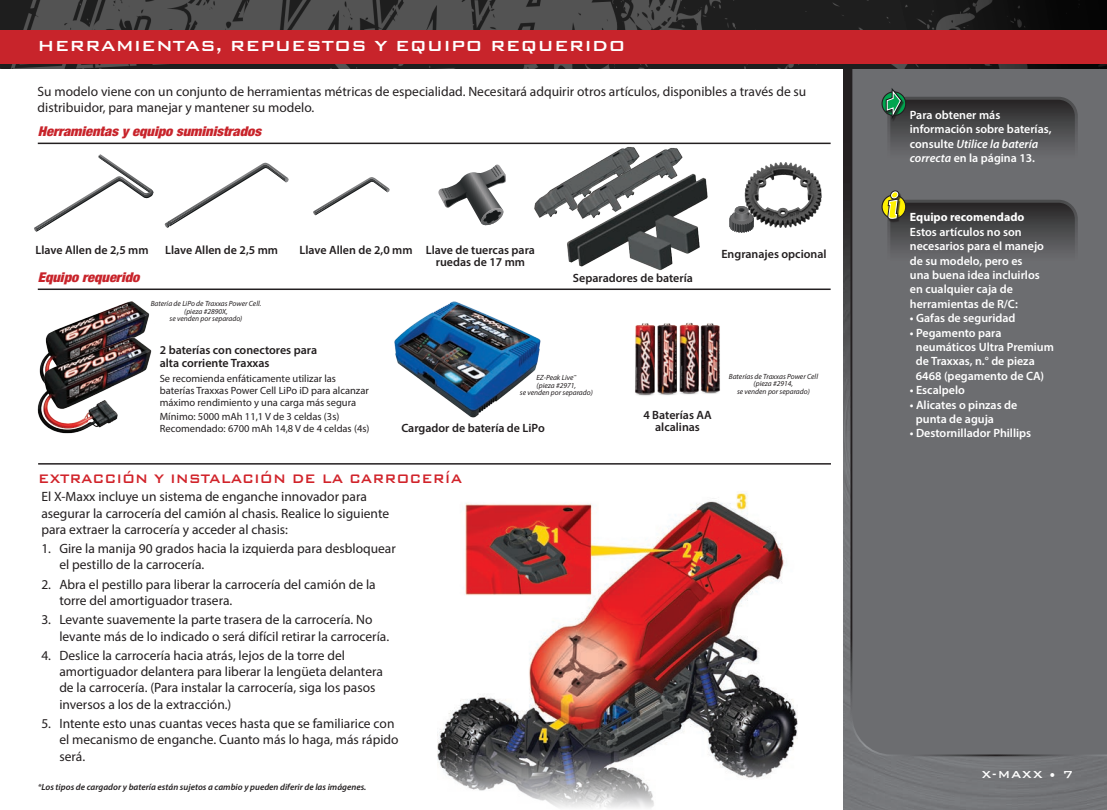
<style>
.page{position:relative;width:1107px;height:810px;background:#fff}
.page>*{position:absolute;margin:0;border:0;box-sizing:border-box;transform-origin:0 0}
.t1{font:500 19.5px "Bank Gothic BT";color:#fff}
.t2{font:500 16.5px "Bank Gothic BT";color:#d1232a;scale:.91 1}
.t3{font:13.5px/16.2px "Myriad Pro";color:#231f20}
.t4{font:italic 900 condensed 13.5px "Helvetica Neue LT Std";letter-spacing:-.005em;color:#c8242b;scale:1.08 1}
.t5{font:500 13.5px "Bank Gothic BT";color:#fff}
.t6{font:600 12px/14.4px "Myriad Pro";color:#fff}
.t7{font:600 12px/12px "Myriad Pro";color:#231f20;text-align:center}
.t8{font:700 12px "Myriad Pro";color:#fff}
.t9{font:10.5px/12px "Myriad Pro";color:#231f20}
.t10{font:italic 600 9px "Myriad Pro";color:#231f20}
.t11{font:italic 7.5px/7.5px "Myriad Pro";color:#231f20;text-align:center}
.s1{font-weight:400}
.s2{font-style:italic}
</style>
<div class="page">
<img style="left:844px;top:68px;width:263px;height:742px">
<div style="left:850px;top:68px;width:257px;height:689px;background:#6c6d70"></div>
<img style="left:0;top:0;width:1107px;height:68px">
<div style="left:0;top:30px;width:1107px;height:34px;background:#c8242b"></div>
<img style="left:531px;top:144px;width:112px;height:74px">
<img style="left:574px;top:146px;width:109px;height:24px">
<img style="left:564px;top:170px;width:144px;height:100px">
<div style="left:887px;top:97px;width:191px;height:84px;border:3px solid #fff;border-radius:18px"></div>
<div style="left:882px;top:91px;width:24px;height:25px;border:1px solid #231f20;border-radius:50%"></div>
<svg style="left:884px;top:83px;width:192px;height:96px;background:#56595a"></svg>
<div style="left:887px;top:200px;width:191px;height:84px;border:3px solid #fff;border-radius:18px"></div>
<svg style="left:882px;top:195px;width:24px;height:24px"></svg>
<div style="left:882px;top:194px;width:24px;height:25px;border:1px solid #231f20;border-radius:50%"></div>
<div style="left:888px;top:192px;width:13px;height:31px;background:#231f20;opacity:.75"></div>
<div style="left:890px;top:190px;width:9px;height:10px;border:3px solid #231f20;border-radius:50%"></div>
<div style="left:891px;top:192px;width:7px;height:6px;background:#fff101;border-radius:50%"></div>
<div style="left:891px;top:191px;width:7px;height:7px;border:1px solid #fff;border-radius:50%"></div>
<svg style="left:886px;top:197px;width:190px;height:85px;background:#575756"></svg>
<hr style="left:38px;top:143px;width:793px;height:1px;background:#231f20">
<hr style="left:38px;top:289px;width:793px;height:1px;background:#231f20">
<img style="left:635px;top:322px;width:85px;height:74px">
<svg style="left:34px;top:154px;width:119px;height:78px"></svg>
<svg style="left:438px;top:165px;width:68px;height:61px"></svg>
<svg style="left:491px;top:169px;width:6px;height:8px"></svg>
<svg style="left:165px;top:163px;width:124px;height:65px"></svg>
<svg style="left:313px;top:177px;width:77px;height:38px"></svg>
<hr style="left:38px;top:463px;width:793px;height:2px;background:#231f20">
<img style="left:437px;top:492px;width:360px;height:316px">
<img style="left:46px;top:301px;width:104px;height:36px">
<img style="left:37px;top:337px;width:115px;height:97px">
<img style="left:394px;top:301px;width:147px;height:117px">
<img style="left:744px;top:162px;width:78px;height:66px">
<svg style="left:735px;top:206px;width:13px;height:8px"></svg>
<svg style="left:729px;top:208px;width:25px;height:25px"></svg>
<p class="t1" style="left:38px;top:35px;width:589px">HERRAMIENTAS, REPUESTOS Y EQUIPO REQUERIDO</p>
<p class="t3" style="left:38px;top:83px;width:770px">Su modelo viene con un conjunto de herramientas métricas de especialidad. Necesitará adquirir otros artículos, disponibles a través de su distribuidor, para manejar y mantener su modelo.</p>
<p class="t4" style="left:38px;top:123px;width:208px">Herramientas y equipo suministrados</p>
<p class="t7" style="left:36px;top:244px;width:115px">Llave Allen de 2,5 mm</p>
<p class="t4" style="left:38px;top:269px;width:96px">Equipo requerido</p>
<p class="t7" style="left:573px;top:272px;width:121px">Separadores de batería</p>
<p class="t7" style="left:165px;top:244px;width:115px">Llave Allen de 2,5 mm</p>
<p class="t7" style="left:300px;top:244px;width:115px">Llave Allen de 2,0 mm</p>
<p class="t7" style="left:721px;top:248px;width:107px">Engranajes opcional</p>
<p class="t7" style="left:426px;top:244px;width:110px">Llave de tuercas para ruedas de 17 mm</p>
<p class="t11" style="left:151px;top:300px;width:112px">Batería de LiPo de Traxxas Power Cell. (pieza #2890X,<br>se venden por separado)</p>
<p class="t7" style="left:160px;top:342px;width:159px;line-height:13.5px;text-align:left">2 baterías con conectores para alta corriente Traxxas</p>
<p class="t9" style="left:160px;top:372px;width:211px">Se recomienda enfáticamente utilizar las baterías Traxxas Power Cell LiPo iD para alcanzar máximo rendimiento y una carga más segura</p>
<p class="t9" style="left:160px;top:411px;width:181px">Mínimo: 5000 mAh 11,1 V de 3 celdas (3s)</p>
<p class="t9" style="left:160px;top:423px;width:211px">Recomendado: 6700 mAh 14,8 V de 4 celdas (4s)</p>
<p class="t11" style="left:536px;top:374px;width:42px;text-align:left">EZ-Peak Live<sup>™ </sup>(pieza #2971,</p>
<p class="t11" style="left:520px;top:389px;width:74px">se venden por separado)</p>
<p class="t7" style="left:643px;top:409px;width:70px">4 Baterías AA</p>
<p class="t7" style="left:401px;top:422px;width:145px">Cargador de batería de LiPo</p>
<p class="t7" style="left:655px;top:421px;width:46px">alcalinas</p>
<p class="t2" style="left:38px;top:470px;width:468px">EXTRACCIÓN Y INSTALACIÓN DE LA CARROCERÍA</p>
<p class="t3" style="left:41px;top:488px;width:349px">El X-Maxx incluye un sistema de enganche innovador para asegurar la carrocería del camión al chasis. Realice lo siguiente para extraer la carrocería y acceder al chasis:</p>
<p class="t3" style="left:59px;top:540px;width:338px;text-indent:-18px">1. Gire la manija 90 grados hacia la izquierda para desbloquear el pestillo de la carrocería.</p>
<p class="t3" style="left:59px;top:576px;width:318px;text-indent:-18px">2. Abra el pestillo para liberar la carrocería del camión de la torre del amortiguador trasera.</p>
<p class="t3" style="left:59px;top:612px;width:331px;text-indent:-18px">3. Levante suavemente la parte trasera de la carrocería. No levante más de lo indicado o será difícil retirar la carrocería.</p>
<p class="t3" style="left:59px;top:647px;width:325px;text-indent:-18px">4. Deslice la carrocería hacia atrás, lejos de la torre del amortiguador delantera para liberar la lengüeta delantera de la carrocería. (Para instalar la carrocería, siga los pasos inversos a los de la extracción.)</p>
<p class="t3" style="left:59px;top:715px;width:341px;text-indent:-18px">5. Intente esto unas cuantas veces hasta que se familiarice con el mecanismo de enganche. Cuanto más lo haga, más rápido será.</p>
<p class="t10" style="left:38px;top:781px;width:330px"><span class="s1">*</span>Los tipos de cargador y batería están sujetos a cambio y pueden diferir de las imágenes.</p>
<p class="t11" style="left:729px;top:372px;width:91px">Baterías de Traxxas Power Cell (pieza #2914,</p>
<p class="t11" style="left:737px;top:387px;width:74px">se venden por separado)</p>
<p class="t6" style="left:910px;top:107px;width:143px">Para obtener más información sobre baterías, consulte <span class="s2">Utilice la batería correcta</span> en la página 13.</p>
<p class="t8" style="left:910px;top:210px;width:116px">Equipo recomendado</p>
<p class="t6" style="left:910px;top:224px;width:136px">Estos artículos no son necesarios para el manejo de su modelo, pero es una buena idea incluirlos en cualquier caja de herramientas de R/C:</p>
<p class="t6" style="left:910px;top:311px;width:107px">• Gafas de seguridad</p>
<p class="t6" style="left:916px;top:325px;width:140px;text-indent:-6px">• Pegamento para neumáticos Ultra Premium de Traxxas, n.° de pieza<br>6468 (pegamento de CA)</p>
<p class="t6" style="left:910px;top:383px;width:57px">• Escalpelo</p>
<p class="t6" style="left:916px;top:397px;width:103px;text-indent:-6px">• Alicates o pinzas de punta de aguja</p>
<p class="t6" style="left:910px;top:426px;width:123px">• Destornillador Phillips</p>
<p class="t5" style="left:982px;top:767px;width:93px">X-MAXX • 7</p>
</div>
